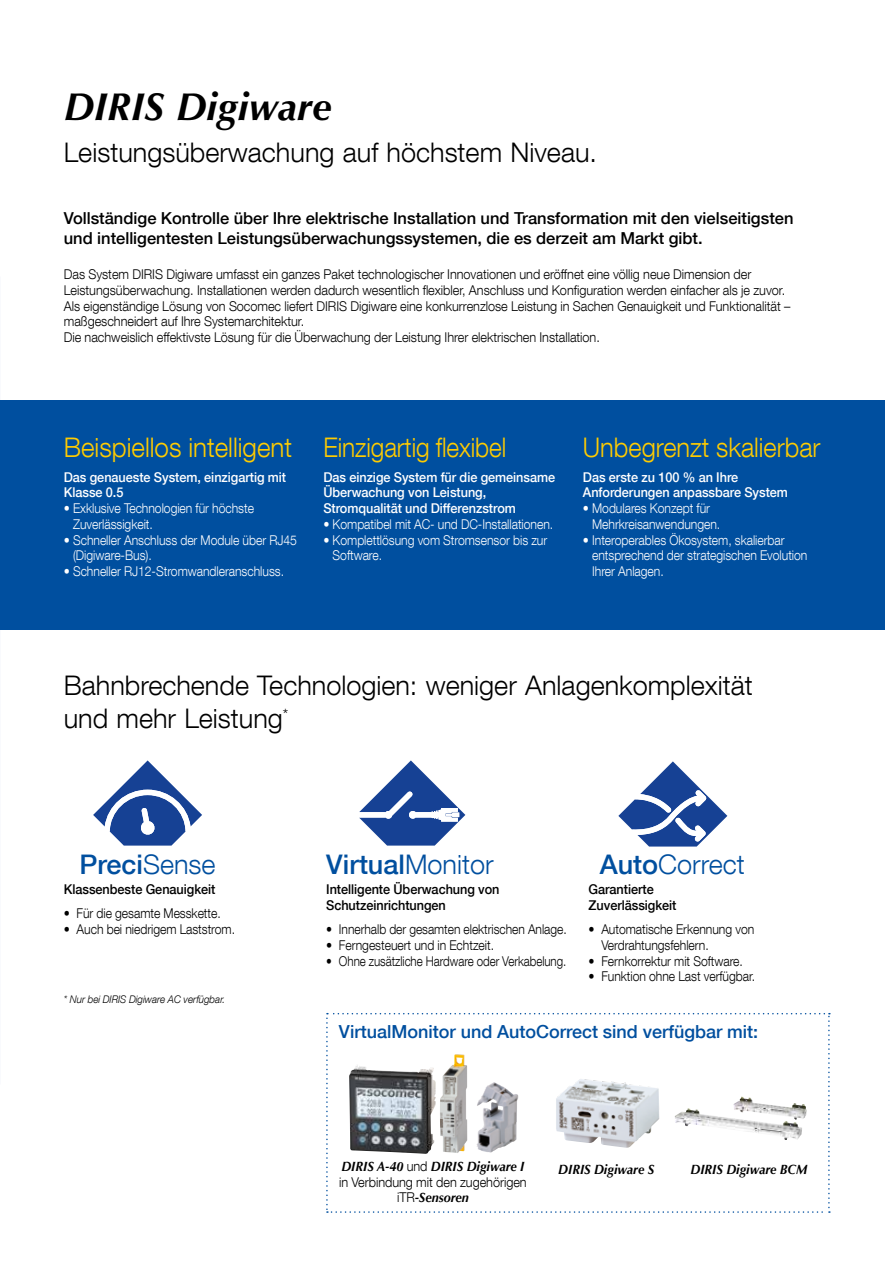
<style>
.page{position:relative;width:885px;height:1263px;background:#fff}
.page>*{position:absolute;margin:0;border:0;box-sizing:border-box;transform-origin:0 0}
.t1{font:italic 700 39px "Optima LT Std";color:#000}
.t2{font:300 27px/33px "Helvetica Neue LT Com";color:#000}
.t3{font:500 27px "Helvetica Neue LT Com";color:#004f9f}
.t4{font:300 27px "Helvetica Neue LT Com";color:#fc0;scale:.96 1}
.t5{font:300 27px "Helvetica Neue LT Com";color:#fc0;scale:.94 1}
.t6{font:300 27px "Helvetica Neue LT Com";color:#fc0;scale:.9 1}
.t7{font:300 27px "Helvetica Neue LT Com";color:#004f9f}
.t8{font:500 18px "Helvetica Neue LT Com";color:#004f9f}
.t9{font:500 16.5px/19.5px "Helvetica Neue LT Com";color:#000}
.t10{font:300 13.5px/15.8px "Helvetica Neue LT Com";letter-spacing:-.005em;color:#000;scale:.94 1}
.t11{font:300 13.5px/15.8px "Helvetica Neue LT Com";letter-spacing:-.005em;color:#fff;scale:.9 1}
.t12{font:300 13.5px/15.8px "Helvetica Neue LT Com";letter-spacing:-.005em;color:#000;scale:.9 1}
.t13{font:500 13.5px/15.8px "Helvetica Neue LT Com";letter-spacing:-.005em;color:#fff;scale:.94 1}
.t14{font:500 13.5px/15.8px "Helvetica Neue LT Com";letter-spacing:-.005em;color:#000;scale:.94 1}
.t15{font:italic 700 13.5px "Optima LT";letter-spacing:-.005em;color:#000;scale:.94 1}
.t16{font:300 13.5px "Helvetica Neue LT Com";letter-spacing:-.005em;color:#000;scale:.89 1}
.t17{font:300 13.5px "Helvetica Neue LT Com";letter-spacing:-.005em;color:#000;scale:.86 1}
.t18{font:italic 700 13.5px "Optima LT Std";letter-spacing:-.005em;color:#000;scale:.94 1}
.t19{font:italic 300 10.5px "Helvetica Neue LT Com";letter-spacing:-.005em;color:#000;scale:.94 1}
.s1{font-weight:300}
.s2{font-weight:500}
.s3{font-family:"Helvetica Neue LT Com";font-weight:300;font-style:normal}
</style>
<div class="page">
<div style="left:0;top:400px;width:884px;height:229px;background:#004f9f"></div>
<svg style="left:93px;top:760px;width:109px;height:85px"></svg>
<svg style="left:618px;top:761px;width:109px;height:85px"></svg>
<svg style="left:359px;top:760px;width:106px;height:85px"></svg>
<svg style="left:326px;top:1013px;width:503px;height:200px"></svg>
<img style="left:440px;top:1054px;width:27px;height:99px">
<img style="left:349px;top:1064px;width:86px;height:90px">
<img style="left:476px;top:1082px;width:42px;height:70px">
<img style="left:556px;top:1078px;width:103px;height:70px">
<img style="left:733px;top:1097px;width:73px;height:23px">
<img style="left:674px;top:1108px;width:128px;height:32px">
<h1 class="t1" style="left:64px;top:84px;width:269px">DIRIS Digiware</h1>
<h2 class="t2" style="left:64px;top:135px;width:534px">Leistungsüberwachung auf höchstem Niveau.</h2>
<p class="t9" style="left:64px;top:209px;width:731px">Vollständige Kontrolle über Ihre elektrische Installation und Transformation mit den vielseitigsten und intelligentesten Leistungsüberwachungssystemen, die es derzeit am Markt gibt.</p>
<p class="t10" style="left:64px;top:266px;width:774px">Das System DIRIS Digiware umfasst ein ganzes Paket technologischer Innovationen und eröffnet eine völlig neue Dimension der Leistungsüberwachung. Installationen werden dadurch wesentlich flexibler, Anschluss und Konfiguration werden einfacher als je zuvor.<br>Als eigenständige Lösung von Socomec liefert DIRIS Digiware eine konkurrenzlose Leistung in Sachen Genauigkeit und Funktionalität – maßgeschneidert auf Ihre Systemarchitektur.<br>Die nachweislich effektivste Lösung für die Überwachung der Leistung Ihrer elektrischen Installation.</p>
<h2 class="t4" style="left:64px;top:431px;width:239px">Beispiellos intelligent</h2>
<p class="t13" style="left:64px;top:469px;width:238px">Das genaueste System, einzigartig mit<br>Klasse 0.5</p>
<p class="t11" style="left:73px;top:500px;width:202px;text-indent:-9px">• Exklusive Technologien für höchste<br>Zuverlässigkeit.</p>
<p class="t11" style="left:73px;top:532px;width:250px;text-indent:-9px">• Schneller Anschluss der Module über RJ45 (Digiware-Bus).</p>
<p class="t11" style="left:64px;top:563px;width:246px">• Schneller RJ12-Stromwandleranschluss.</p>
<h2 class="t6" style="left:323px;top:431px;width:205px">Einzigartig flexibel</h2>
<p class="t13" style="left:323px;top:469px;width:248px">Das einzige System für die gemeinsame<br>Überwachung von Leistung,<br>Stromqualität und Differenzstrom</p>
<p class="t11" style="left:323px;top:516px;width:257px">• Kompatibel mit AC- und DC-Installationen.</p>
<p class="t11" style="left:332px;top:532px;width:240px;text-indent:-9px">• Komplettlösung vom Stromsensor bis zur<br>Software.</p>
<h2 class="t5" style="left:583px;top:431px;width:254px">Unbegrenzt skalierbar</h2>
<p class="t13" style="left:583px;top:469px;width:220px">Das erste zu 100 % an Ihre<br>Anforderungen anpassbare System</p>
<p class="t11" style="left:592px;top:500px;width:144px;text-indent:-9px">• Modulares Konzept für<br>Mehrkreisanwendungen.</p>
<p class="t11" style="left:592px;top:532px;width:241px;text-indent:-9px">• Interoperables Ökosystem, skalierbar entsprechend der strategischen Evolution<br>Ihrer Anlagen.</p>
<h2 class="t2" style="left:64px;top:669px;width:690px">Bahnbrechende Technologien: weniger Anlagenkomplexität und mehr Leistung<sup>*</sup></h2>
<h2 class="t3" style="left:79px;top:848px;width:138px">Preci<span class="s1">Sense</span></h2>
<h2 class="t3" style="left:326px;top:848px;width:169px">Virtual<span class="s1">Monitor</span></h2>
<h2 class="t7" style="left:599px;top:848px;width:147px"><span class="s2">Auto</span>Correct</h2>
<p class="t14" style="left:64px;top:881px;width:163px">Klassenbeste Genauigkeit</p>
<p class="t12" style="left:64px;top:905px;width:176px">• Für die gesamte Messkette.</p>
<p class="t12" style="left:64px;top:921px;width:192px">• Auch bei niedrigem Laststrom.</p>
<p class="t19" style="left:64px;top:992px;width:173px">* Nur bei DIRIS Digiware AC verfügbar.</p>
<p class="t14" style="left:326px;top:881px;width:186px">Intelligente Überwachung von<br>Schutzeinrichtungen</p>
<p class="t16" style="left:326px;top:921px;width:272px">• Innerhalb der gesamten elektrischen Anlage.</p>
<p class="t12" style="left:326px;top:937px;width:188px">• Ferngesteuert und in Echtzeit.</p>
<p class="t17" style="left:326px;top:952px;width:281px">• Ohne zusätzliche Hardware oder Verkabelung.</p>
<p class="t14" style="left:588px;top:881px;width:95px">Garantierte<br>Zuverlässigkeit</p>
<p class="t12" style="left:601px;top:921px;width:171px;text-indent:-13px">• Automatische Erkennung von<br>Verdrahtungsfehlern.</p>
<p class="t12" style="left:588px;top:953px;width:173px">• Fernkorrektur mit Software.</p>
<p class="t12" style="left:588px;top:968px;width:186px">• Funktion ohne Last verfügbar.</p>
<h3 class="t8" style="left:339px;top:1020px;width:421px">VirtualMonitor und AutoCorrect sind verfügbar mit:</h3>
<p class="t15" style="left:341px;top:1158px;width:196px">DIRIS A-40 <span class="s3">und</span> DIRIS Digiware I</p>
<p class="t15" style="left:558px;top:1161px;width:104px">DIRIS Digiware S</p>
<p class="t18" style="left:690px;top:1161px;width:126px">DIRIS Digiware BCM</p>
<p class="t10" style="left:339px;top:1174px;width:201px">in Verbindung mit den zugehörigen</p>
<p class="t15" style="left:397px;top:1190px;width:78px"><span class="s3">iTR</span>-Sensoren</p>
</div>
